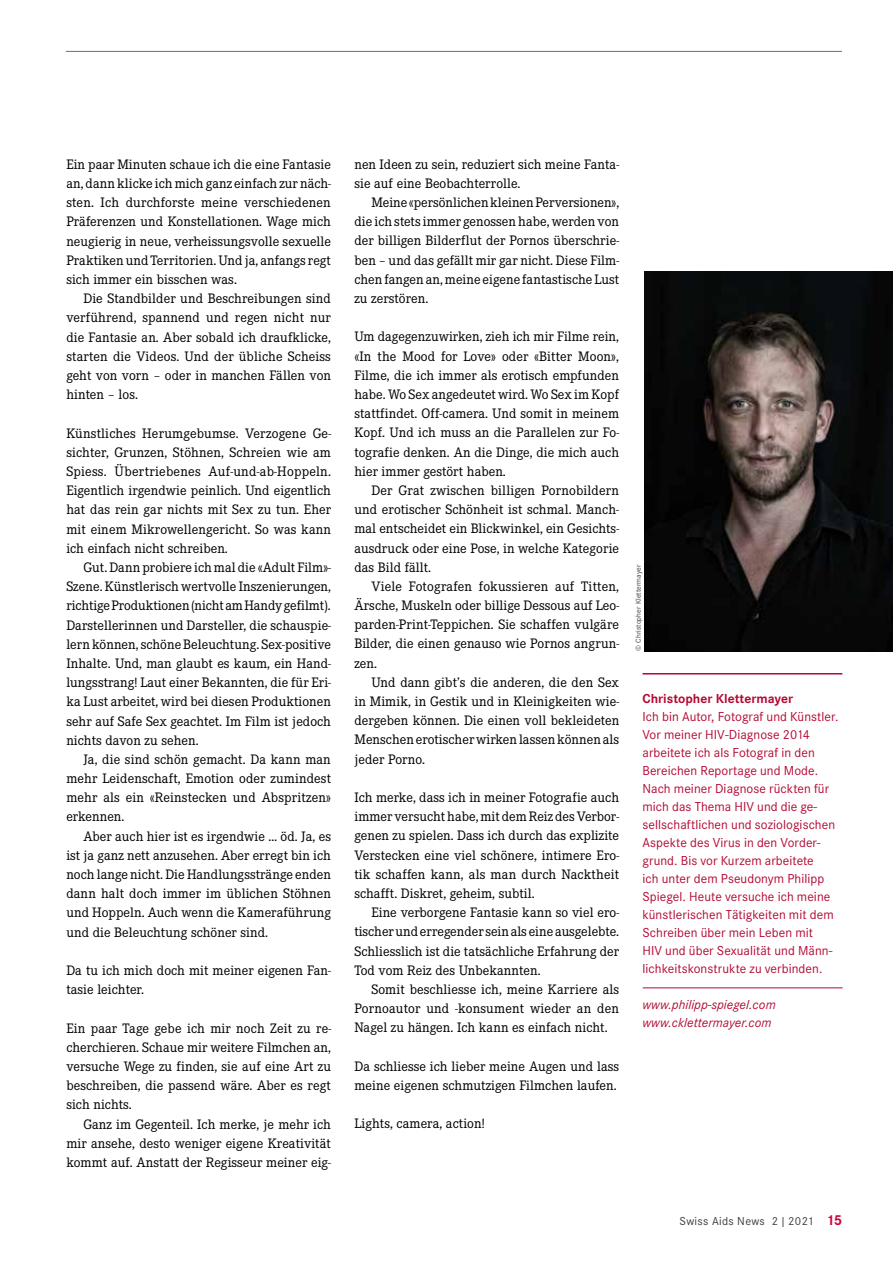
<style>
.page{position:relative;width:893px;height:1263px;background:#fff}
.page>*{position:absolute;margin:0;border:0;box-sizing:border-box;transform-origin:0 0}
.t1{font:14.25px/19.2px "Corporate ETOT";letter-spacing:.005em;color:#000;text-align:justify}
.t2{font:13.5px/18px "Corporate STOT";letter-spacing:.005em;color:#b30933}
.t3{font:italic 13.5px/18px "Corporate STOT";letter-spacing:.005em;color:#b30933}
.t4{font:700 13.5px "Corporate STOT";letter-spacing:.005em;color:#b30933}
.t5{font:12px "Corporate STOT";letter-spacing:.025em;color:#3c3c3b}
.t6{font:7.5px "Corporate STOT";letter-spacing:.01em;color:#3c3c3b}
.s1{font-weight:700;font-size:15px;color:#d0043c}
</style>
<div class="page">
<img style="left:645px;top:271px;width:248px;height:381px">
<hr style="left:66px;top:51px;width:776px;height:1px;background:#706f6f">
<hr style="left:642px;top:673px;width:200px;height:1px;background:#b30933">
<hr style="left:643px;top:987px;width:200px;height:1px;background:#b30933">
<p class="t1" style="left:66px;top:155px;width:266px">Ein paar Minuten schaue ich die eine Fantasie an, dann klicke ich mich ganz einfach zur näch&shy;sten. Ich durchforste meine verschiedenen Präferenzen und Konstellationen. Wage mich neugierig in neue, verheissungsvolle sexuelle Praktiken und Territorien. Und ja, anfangs regt sich immer ein bisschen was.</p>
<p class="t1" style="left:66px;top:289px;width:266px;text-indent:17px">Die Standbilder und Beschreibungen sind verführend, spannend und regen nicht nur die Fantasie an. Aber sobald ich draufklicke, starten die Videos. Und der übliche Scheiss geht von vorn – oder in manchen Fällen von hinten – los.</p>
<p class="t1" style="left:66px;top:423px;width:266px">Künstliches Herumgebumse. Verzogene Ge&shy;sichter, Grunzen, Stöhnen, Schreien wie am Spiess. Übertriebenes Auf-und-ab-Hoppeln.<br>Eigentlich irgendwie peinlich. Und eigentlich hat das rein gar nichts mit Sex zu tun. Eher mit einem Mikrowellengericht. So was kann ich einfach nicht schreiben.</p>
<p class="t1" style="left:66px;top:558px;width:266px;text-indent:17px">Gut. Dann probiere ich mal die «Adult Film»- Szene. Künstlerisch wertvolle Inszenierungen, richtige Produktionen (nicht am Handy gefilmt).<br>Darstellerinnen und Darsteller, die schauspie&shy;lern können, schöne Beleuchtung. Sex-positive Inhalte. Und, man glaubt es kaum, ein Hand&shy;lungsstrang! Laut einer Bekannten, die für Eri&shy;ka Lust arbeitet, wird bei diesen Produktionen sehr auf Safe Sex geachtet. Im Film ist jedoch nichts davon zu sehen.</p>
<p class="t1" style="left:66px;top:750px;width:266px;text-indent:17px">Ja, die sind schön gemacht. Da kann man mehr Leidenschaft, Emotion oder zumindest mehr als ein «Reinstecken und Abspritzen» erkennen.</p>
<p class="t1" style="left:66px;top:827px;width:266px;text-indent:17px">Aber auch hier ist es irgendwie … öd. Ja, es ist ja ganz nett anzusehen. Aber erregt bin ich noch lange nicht. Die Handlungsstränge enden dann halt doch immer im üblichen Stöhnen und Hoppeln. Auch wenn die Kameraführung und die Beleuchtung schöner sind.</p>
<p class="t1" style="left:66px;top:961px;width:266px">Da tu ich mich doch mit meiner eigenen Fan&shy;tasie leichter.</p>
<p class="t1" style="left:66px;top:1019px;width:266px">Ein paar Tage gebe ich mir noch Zeit zu re&shy;cherchieren. Schaue mir weitere Filmchen an, versuche Wege zu finden, sie auf eine Art zu beschreiben, die passend wäre. Aber es regt sich nichts.</p>
<p class="t1" style="left:66px;top:1114px;width:266px;text-indent:17px">Ganz im Gegenteil. Ich merke, je mehr ich mir ansehe, desto weniger eigene Kreativität kommt auf. Anstatt der Regisseur meiner eig-</p>
<p class="t1" style="left:354px;top:154px;width:266px">nen Ideen zu sein, reduziert sich meine Fanta&shy;sie auf eine Beobachterrolle.</p>
<p class="t1" style="left:354px;top:193px;width:266px;text-indent:17px">Meine «persönlichen kleinen Perversionen», die ich stets immer genossen habe, werden von der billigen Bilderflut der Pornos überschrie&shy;ben – und das gefällt mir gar nicht. Diese Film&shy;chen fangen an, meine eigene fantastische Lust zu zerstören.</p>
<p class="t1" style="left:354px;top:327px;width:266px">Um dagegenzuwirken, zieh ich mir Filme rein, «In the Mood for Love» oder «Bitter Moon», Filme, die ich immer als erotisch empfunden habe. Wo Sex angedeutet wird. Wo Sex im Kopf stattfindet. Off-camera. Und somit in meinem Kopf. Und ich muss an die Parallelen zur Fo&shy;tografie denken. An die Dinge, die mich auch hier immer gestört haben.</p>
<p class="t1" style="left:354px;top:481px;width:266px;text-indent:17px">Der Grat zwischen billigen Pornobildern und erotischer Schönheit ist schmal. Manch&shy;mal entscheidet ein Blickwinkel, ein Gesichts&shy;ausdruck oder eine Pose, in welche Kategorie das Bild fällt.</p>
<p class="t1" style="left:354px;top:577px;width:266px;text-indent:17px">Viele Fotografen fokussieren auf Titten, Ärsche, Muskeln oder billige Dessous auf Leo&shy;parden-Print-Teppichen. Sie schaffen vulgäre Bilder, die einen genauso wie Pornos angrun&shy;zen.</p>
<p class="t1" style="left:354px;top:673px;width:266px;text-indent:17px">Und dann gibt’s die anderen, die den Sex in Mimik, in Gestik und in Kleinigkeiten wie&shy;dergeben können. Die einen voll bekleideten Menschen erotischer wirken lassen können als jeder Porno.</p>
<p class="t1" style="left:354px;top:788px;width:266px">Ich merke, dass ich in meiner Fotografie auch immer versucht habe, mit dem Reiz des Verbor&shy;genen zu spielen. Dass ich durch das explizite Verstecken eine viel schönere, intimere Ero&shy;tik schaffen kann, als man durch Nacktheit schafft. Diskret, geheim, subtil.</p>
<p class="t1" style="left:354px;top:903px;width:266px;text-indent:17px">Eine verborgene Fantasie kann so viel ero&shy;tischer und erregender sein als eine ausgelebte.<br>Schliesslich ist die tatsächliche Erfahrung der Tod vom Reiz des Unbekannten.</p>
<p class="t1" style="left:354px;top:980px;width:266px;text-indent:17px">Somit beschliesse ich, meine Karriere als Pornoautor und -konsument wieder an den Nagel zu hängen. Ich kann es einfach nicht.</p>
<p class="t1" style="left:354px;top:1057px;width:266px">Da schliesse ich lieber meine Augen und lass meine eigenen schmutzigen Filmchen laufen.</p>
<p class="t1" style="left:354px;top:1114px;width:132px">Lights, camera, action!</p>
<p class="t6" style="left:634px;top:651px;width:87px;rotate:-90deg">© Christopher Klettermayer</p>
<p class="t4" style="left:642px;top:690px;width:152px">Christopher Klettermayer</p>
<p class="t2" style="left:642px;top:707px;width:197px">Ich bin Autor, Fotograf und Künstler.<br>Vor meiner HIV-Diagnose 2014 arbeitete ich als Fotograf in den Bereichen Reportage und Mode.<br>Nach meiner Diagnose rückten für mich das Thema HIV und die ge&shy;sellschaftlichen und soziologischen Aspekte des Virus in den Vorder&shy;grund. Bis vor Kurzem arbeitete<br>ich unter dem Pseudonym Philipp Spiegel. Heute versuche ich meine künstlerischen Tätigkeiten mit dem Schreiben über mein Leben mit<br>HIV und über Sexualität und Männ&shy;lichkeitskonstrukte zu verbinden.</p>
<p class="t3" style="left:642px;top:995px;width:135px">www.philipp-spiegel.com www.cklettermayer.com</p>
<p class="t5" style="left:680px;top:1214px;width:164px">Swiss Aids News 2 | 2021 <span class="s1">15</span></p>
</div>
